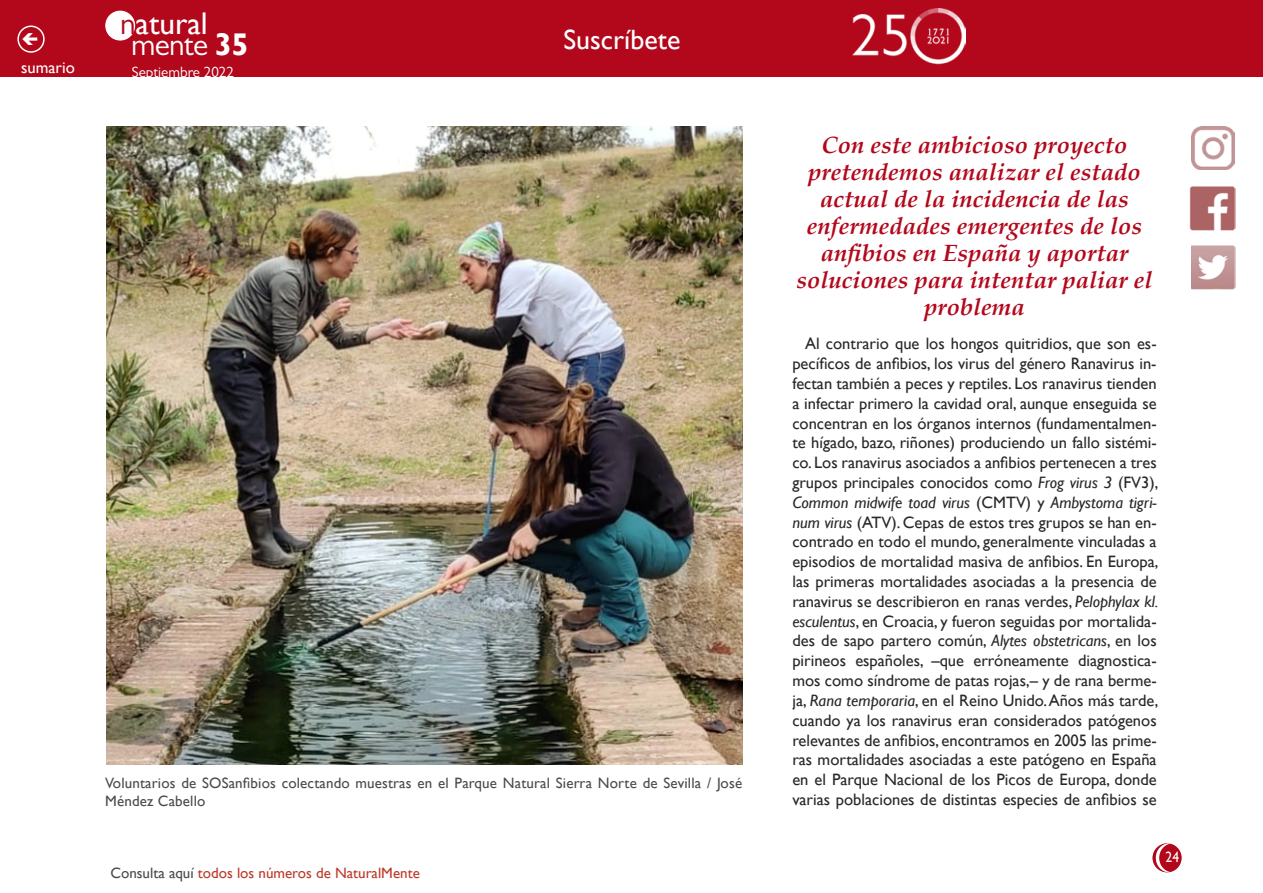
<style>
.page{position:relative;width:1263px;height:893px;background:#fff}
.page>*{position:absolute;margin:0;border:0;box-sizing:border-box;transform-origin:0 0}
.t1{font:31.35px "Gill Sans";color:#fff}
.t2{font:31.35px "Gill Sans MT Pro";letter-spacing:-.02em;color:#fff}
.t3{font:27.9px "Gill Sans";color:#fff}
.t4{font:italic 700 24px/27px "Palatino";color:#b3071b;text-align:center}
.t5{font:16.5px/19.8px "Gill Sans";color:#282829;text-align:justify}
.t6{font:16.5px "Gill Sans";color:#fff}
.t7{font:15px/18px "Gill Sans";letter-spacing:.01em;color:#4b4b4d}
.t8{font:15px "Gill Sans";color:#bd392b}
.t9{font:15px "Gill Sans MT Pro";color:#fff}
.t10{font:15px "Gill Sans";color:#fff;scale:.9 1}
.s1{font-family:"Gill Sans MT Pro";color:#b3071b}
.s2{font-family:"Gill Sans";font-weight:700}
.s3{color:#4b4b4d}
.s4{font-style:italic}
</style>
<div class="page">
<img style="left:1190px;top:186px;width:45px;height:44px">
<img style="left:1191px;top:246px;width:44px;height:44px">
<div style="left:1153px;top:844px;width:28px;height:28px;background:#b3071b;border-radius:50%"></div>
<div style="left:1152px;top:843px;width:29px;height:29px;border:2px solid #b3071b;border-radius:50%"></div>
<div style="left:0;top:0;width:1263px;height:77px;background:#b3071b"></div>
<svg style="left:1155px;top:843px;width:16px;height:29px"></svg>
<div style="left:17px;top:26px;width:28px;height:27px;border:2px solid #fff;border-radius:50%"></div>
<img style="left:1191px;top:127px;width:43px;height:43px">
<div style="left:106px;top:11px;width:29px;height:29px;background:#fff;border-radius:50%"></div>
<div style="left:105px;top:11px;width:30px;height:30px;border:1px solid #fff;border-radius:50%"></div>
<img style="left:106px;top:127px;width:636px;height:638px">
<p class="t6" style="left:21px;top:58px;width:55px">sumario</p>
<h1 class="t1" style="left:120px;top:5px;width:89px"><span class="s1">n</span>atural</h1>
<h1 class="t2" style="left:131px;top:26px;width:119px">mente <span class="s2">35</span></h1>
<p class="t9" style="left:132px;top:63px;width:104px">Septiembre 2022</p>
<h2 class="t3" style="left:563px;top:23px;width:118px">Suscríbete</h2>
<p class="t7" style="left:105px;top:774px;width:638px">Voluntarios de SOSanfibios colectando muestras en el Parque Natural Sierra Norte de Sevilla / José<br>Méndez Cabello</p>
<p class="t8" style="left:110px;top:864px;width:311px"><span class="s3">Consulta aquí</span> todos los números de NaturalMente</p>
<h3 class="t4" style="left:796px;top:132px;width:358px">Con este ambicioso proyecto pretendemos analizar el estado actual de la incidencia de las enfermedades emergentes de los anfibios en España y aportar soluciones para intentar paliar el problema</h3>
<p class="t5" style="left:792px;top:334px;width:367px;text-indent:13px">Al contrario que los hongos quitridios, que son es&shy;pecíficos de anfibios, los virus del género Ranavirus in&shy;fectan también a peces y reptiles. Los ranavirus tienden a infectar primero la cavidad oral, aunque enseguida se concentran en los órganos internos (fundamentalmen&shy;te hígado, bazo, riñones) produciendo un fallo sistémi&shy;co. Los ranavirus asociados a anfibios pertenecen a tres grupos principales conocidos como <span class="s4">Frog virus 3</span> (FV3), <span class="s4">Common midwife toad virus</span> (CMTV) y <span class="s4">Ambystoma tigri&shy;num virus</span> (ATV). Cepas de estos tres grupos se han en&shy;contrado en todo el mundo, generalmente vinculadas a episodios de mortalidad masiva de anfibios. En Europa, las primeras mortalidades asociadas a la presencia de ranavirus se describieron en ranas verdes, <span class="s4">Pelophylax kl. esculentus</span>, en Croacia, y fueron seguidas por mortalida&shy;des de sapo partero común, <span class="s4">Alytes obstetricans</span>, en los pirineos españoles, –que erróneamente diagnostica&shy;mos como síndrome de patas rojas,– y de rana berme&shy;ja, <span class="s4">Rana temporaria</span>, en el Reino Unido. Años más tarde, cuando ya los ranavirus eran considerados patógenos relevantes de anfibios, encontramos en 2005 las prime&shy;ras mortalidades asociadas a este patógeno en España en el Parque Nacional de los Picos de Europa, donde varias poblaciones de distintas especies de anfibios se</p>
<p class="t10" style="left:1165px;top:849px;width:16px">24</p>
</div>
